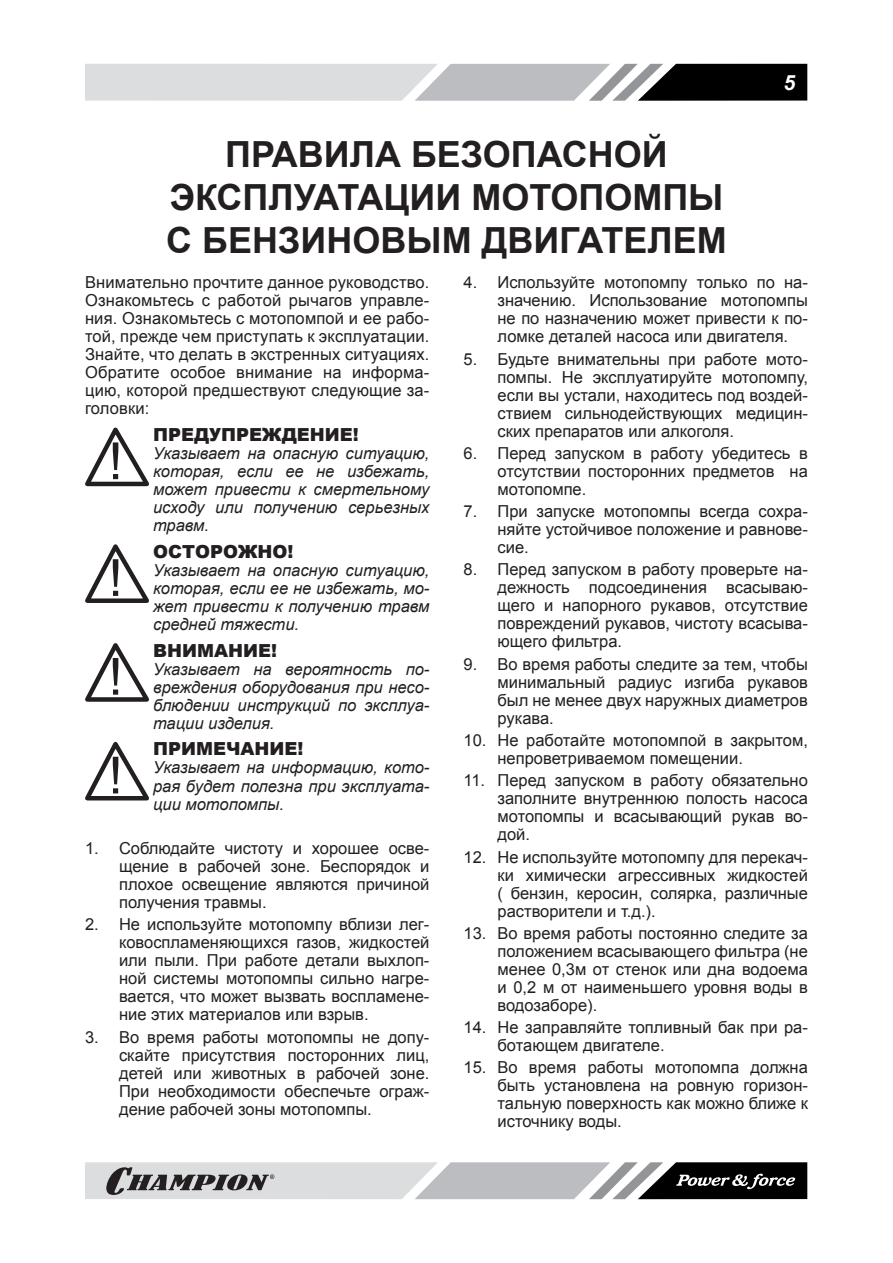
<style>
.page{position:relative;width:893px;height:1263px;background:#fff}
.page>*{position:absolute;margin:0;border:0;box-sizing:border-box;transform-origin:0 0}
.Заголовок_1{font:700 36px/43.2px "Arial";color:#231f20;text-align:center}
.t1{font:italic 700 21px "Arial";color:#fff}
.ВНИМАНИЕ{font:900 18px "Arial";color:#231f20}
.Текст_список{font:16.5px/18px "Arial";color:#231f20;text-align:justify}
.Внимание_текст{font:italic 16.5px/18px "Arial";color:#231f20;text-align:justify}
.Текст_основной{font:16.5px/18px "Arial";letter-spacing:.01em;color:#231f20;text-align:justify}
</style>
<div class="page">
<svg style="left:85px;top:64px;width:722px;height:37px;background:#a8a8aa"></svg>
<svg style="left:85px;top:1162px;width:722px;height:37px;background:#a1a2a3"></svg>
<svg style="left:85px;top:427px;width:64px;height:60px"></svg>
<svg style="left:85px;top:544px;width:64px;height:59px"></svg>
<svg style="left:85px;top:643px;width:64px;height:59px"></svg>
<svg style="left:85px;top:741px;width:64px;height:60px"></svg>
<p class="t1" style="left:783px;top:68px;width:13px">5</p>
<p class="Заголовок_1" style="left:166px;top:133px;width:562px">ПРАВИЛА БЕЗОПАСНОЙ<br>ЭКСПЛУАТАЦИИ МОТОПОМПЫ<br>С БЕНЗИНОВЫМ ДВИГАТЕЛЕМ</p>
<p class="Текст_основной" style="left:85px;top:274px;width:346px">Внимательно прочтите данное руководство.<br>Ознакомьтесь с работой рычагов управле&shy;ния. Ознакомьтесь с мотопомпой и ее рабо&shy;той, прежде чем приступать к эксплуатации.<br>Знайте, что делать в экстренных ситуациях.<br>Обратите особое внимание на информа&shy;цию, которой предшествуют следующие за&shy;головки:</p>
<p class="ВНИМАНИЕ" style="left:153px;top:422px;width:207px">ПРЕДУПРЕЖДЕНИЕ!</p>
<p class="Внимание_текст" style="left:153px;top:445px;width:278px">Указывает на опасную ситуацию, которая, если ее не избежать, может привести к смертельному исходу или получению серьезных травм.</p>
<p class="ВНИМАНИЕ" style="left:153px;top:538px;width:142px">ОСТОРОЖНО!</p>
<p class="Внимание_текст" style="left:153px;top:561px;width:278px">Указывает на опасную ситуацию, которая, если ее не избежать, мо&shy;жет привести к получению травм средней тяжести.</p>
<p class="ВНИМАНИЕ" style="left:153px;top:637px;width:125px">ВНИМАНИЕ!</p>
<p class="Внимание_текст" style="left:153px;top:660px;width:278px">Указывает на вероятность по&shy;вреждения оборудования при несо&shy;блюдении инструкций по эксплуа&shy;тации изделия.</p>
<p class="ВНИМАНИЕ" style="left:153px;top:736px;width:152px">ПРИМЕЧАНИЕ!</p>
<p class="Внимание_текст" style="left:153px;top:759px;width:278px">Указывает на информацию, кото&shy;рая будет полезна при эксплуата&shy;ции мотопомпы.</p>
<p class="Текст_список" style="left:119px;top:839px;width:312px;text-indent:-34px">1. Соблюдайте чистоту и хорошее осве&shy;щение в рабочей зоне. Беспорядок и плохое освещение являются причиной получения травмы.</p>
<p class="Текст_список" style="left:119px;top:916px;width:312px;text-indent:-34px">2. Не используйте мотопомпу вблизи лег&shy;ковоспламеняющихся газов, жидкостей или пыли. При работе детали выхлоп&shy;ной системы мотопомпы сильно нагре&shy;вается, что может вызвать воспламене&shy;ние этих материалов или взрыв.</p>
<p class="Текст_список" style="left:119px;top:1028px;width:312px;text-indent:-34px">3. Во время работы мотопомпы не допу&shy;скайте присутствия посторонних лиц, детей или животных в рабочей зоне.<br>При необходимости обеспечьте ограж&shy;дение рабочей зоны мотопомпы.</p>
<p class="Текст_список" style="left:497px;top:274px;width:312px;text-indent:-34px">4. Используйте мотопомпу только по на&shy;значению. Использование мотопомпы не по назначению может привести к по&shy;ломке деталей насоса или двигателя.</p>
<p class="Текст_список" style="left:497px;top:350px;width:312px;text-indent:-34px">5. Будьте внимательны при работе мото&shy;помпы. Не эксплуатируйте мотопомпу, если вы устали, находитесь под воздей&shy;ствием сильнодействующих медицин&shy;ских препаратов или алкоголя.</p>
<p class="Текст_список" style="left:497px;top:444px;width:312px;text-indent:-34px">6. Перед запуском в работу убедитесь в отсутствии посторонних предметов на мотопомпе.</p>
<p class="Текст_список" style="left:497px;top:503px;width:312px;text-indent:-34px">7. При запуске мотопомпы всегда сохра&shy;няйте устойчивое положение и равнове&shy;сие.</p>
<p class="Текст_список" style="left:497px;top:561px;width:312px;text-indent:-34px">8. Перед запуском в работу проверьте на&shy;дежность подсоединения всасываю&shy;щего и напорного рукавов, отсутствие повреждений рукавов, чистоту всасыва&shy;ющего фильтра.</p>
<p class="Текст_список" style="left:497px;top:655px;width:312px;text-indent:-34px">9. Во время работы следите за тем, чтобы минимальный радиус изгиба рукавов был не менее двух наружных диаметров рукава.</p>
<p class="Текст_список" style="left:497px;top:731px;width:312px;text-indent:-34px">10. Не работайте мотопомпой в закрытом, непроветриваемом помещении.</p>
<p class="Текст_список" style="left:497px;top:772px;width:312px;text-indent:-34px">11. Перед запуском в работу обязательно заполните внутреннюю полость насоса мотопомпы и всасывающий рукав во&shy;дой.</p>
<p class="Текст_список" style="left:497px;top:848px;width:312px;text-indent:-34px">12. Не используйте мотопомпу для перекач&shy;ки химически агрессивных жидкостей ( бензин, керосин, солярка, различные растворители и т.д.).</p>
<p class="Текст_список" style="left:497px;top:924px;width:312px;text-indent:-34px">13. Во время работы постоянно следите за положением всасывающего фильтра (не менее 0,3м от стенок или дна водоема и 0,2 м от наименьшего уровня воды в водозаборе).</p>
<p class="Текст_список" style="left:497px;top:1018px;width:312px;text-indent:-34px">14. Не заправляйте топливный бак при ра&shy;ботающем двигателе.</p>
<p class="Текст_список" style="left:497px;top:1059px;width:312px;text-indent:-34px">15. Во время работы мотопомпа должна быть установлена на ровную горизон&shy;тальную поверхность как можно ближе к источнику воды.</p>
</div>
